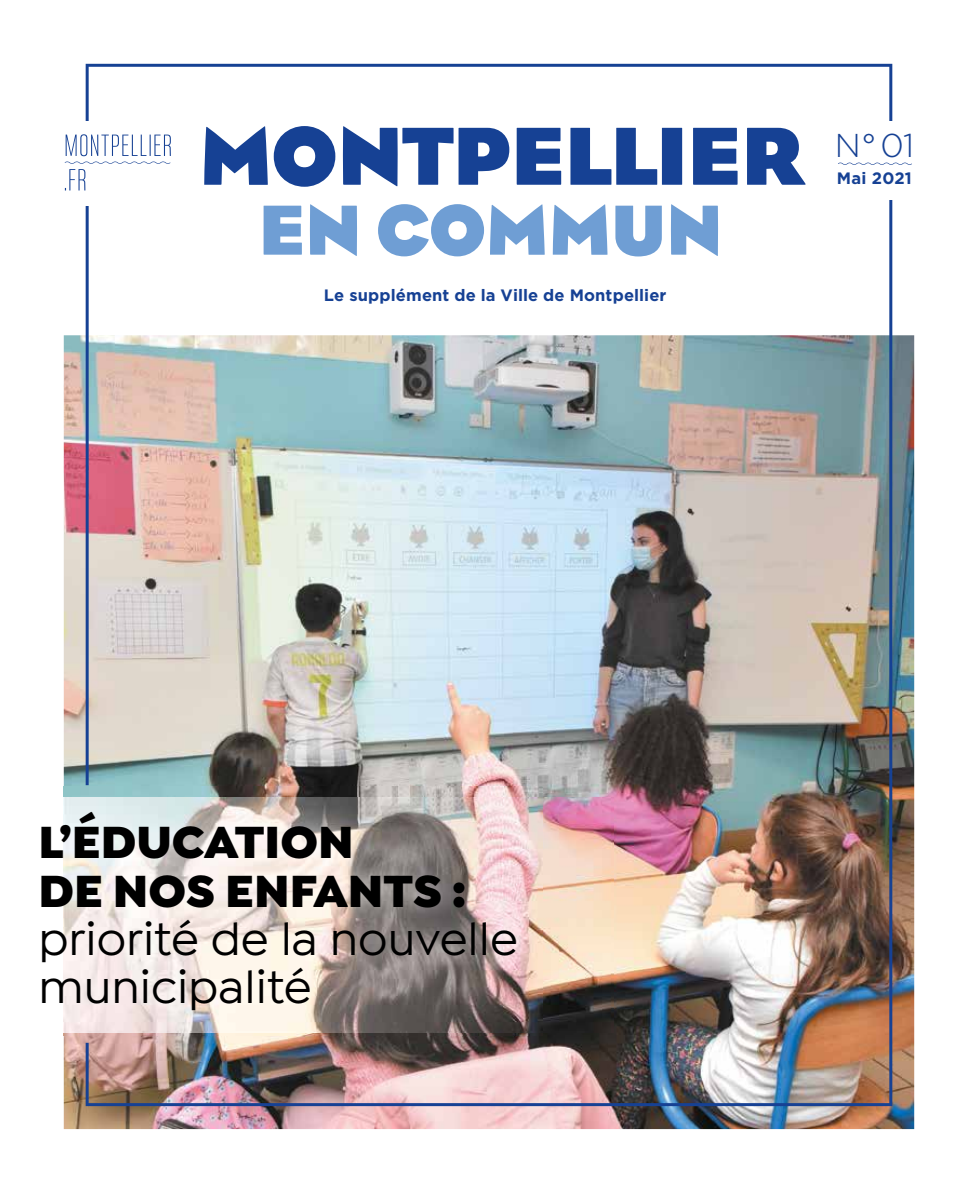
<style>
.page{position:relative;width:978px;height:1191px;background:#fff}
.page>*{position:absolute;margin:0;border:0;box-sizing:border-box;transform-origin:0 0}
.t1{font:500 48px/48.3px "Isidora Sans";color:#000}
.t2{font:900 48px/48.3px "Isidora Sans";color:#000}
.t3{font:300 33px "Gotham";color:#164194}
.t4{font:700 16.5px "Gotham";letter-spacing:.005em;color:#164194}
</style>
<div class="page">
<img style="left:64px;top:335px;width:850px;height:794px">
<img style="left:86px;top:64px;width:806px;height:1042px">
<div style="left:882px;top:121px;width:17px;height:78px;background:#fff"></div>
<svg style="left:838px;top:163px;width:74px;height:2px"></svg>
<div style="left:77px;top:121px;width:16px;height:85px;background:#fff"></div>
<svg style="left:65px;top:134px;width:106px;height:56px"></svg>
<svg style="left:264px;top:204px;width:454px;height:52px"></svg>
<svg style="left:204px;top:126px;width:602px;height:61px"></svg>
<img style="left:63px;top:786px;width:479px;height:249px">
<p class="t4" style="left:324px;top:285px;width:344px">Le supplément de la Ville de Montpellier</p>
<h2 class="t3" style="left:835px;top:128px;width:81px">N° 01</h2>
<p class="t4" style="left:837px;top:169px;width:77px">Mai 2021</p>
<h1 class="t2" style="left:38px;top:818px;width:430px">L’ÉDUCATION<br>DE NOS ENFANTS :</h1>
<h1 class="t1" style="left:38px;top:915px;width:481px">priorité de la nouvelle municipalité</h1>
</div>
